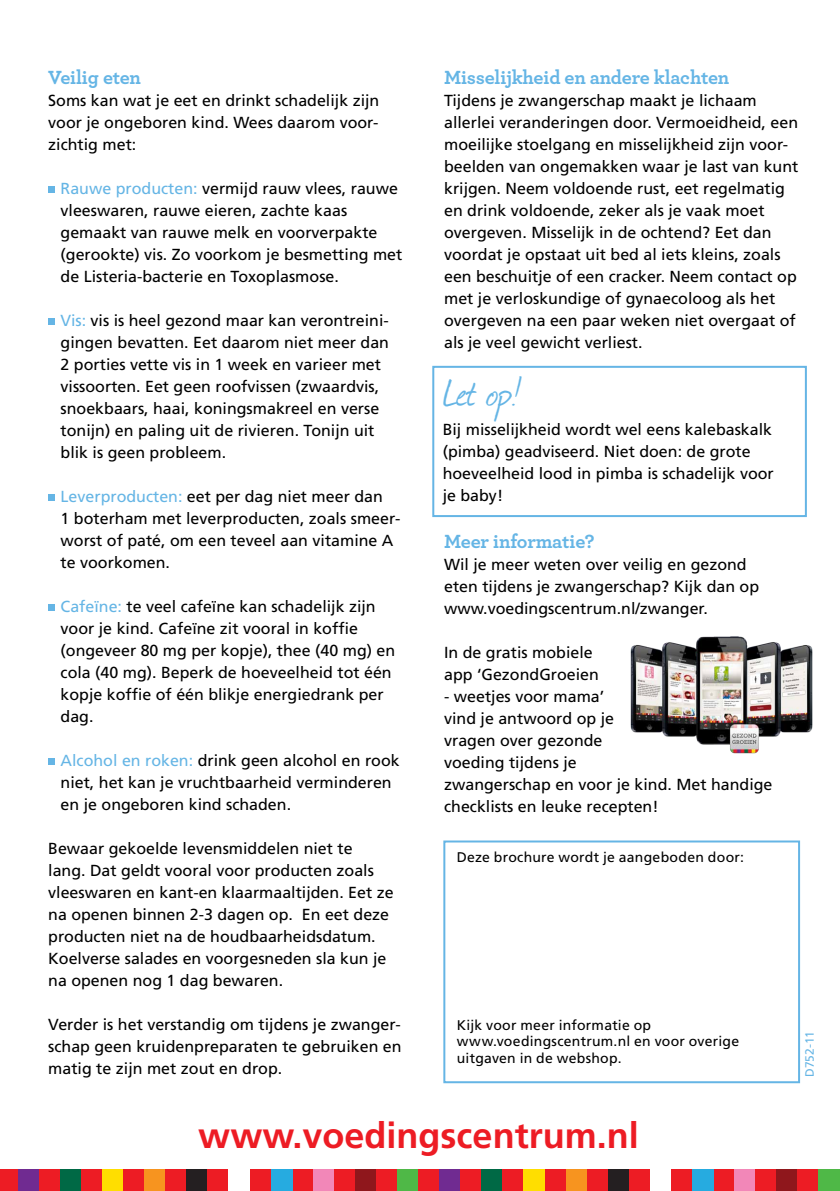
<style>
.page{position:relative;width:840px;height:1191px;background:#fff}
.page>*{position:absolute;margin:0;border:0;box-sizing:border-box;transform-origin:0 0}
.t1{font:46px "Journal";color:#65b5e5}
.t2{font:700 36px "Frutiger";color:#ed1c24}
.t3{font:700 20px "Archer Pro";letter-spacing:-.01em;color:#65b5e5}
.t4{font:16px/22px "Frutiger";color:#000}
.t5{font:14px/16.8px "Frutiger";letter-spacing:.015em;color:#000}
.s1{color:#65b5e5}
</style>
<div class="page">
<svg style="left:48px;top:186px;width:6px;height:6px"></svg>
<svg style="left:48px;top:318px;width:6px;height:6px"></svg>
<svg style="left:48px;top:494px;width:6px;height:6px"></svg>
<svg style="left:48px;top:604px;width:6px;height:6px"></svg>
<svg style="left:48px;top:758px;width:6px;height:6px"></svg>
<div style="left:432px;top:366px;width:374px;height:151px;border:2px solid #65b5e5"></div>
<div style="left:0;top:1170px;width:18px;height:21px;background:#ed1c24"></div>
<div style="left:18px;top:1170px;width:21px;height:21px;background:#702b91"></div>
<div style="left:39px;top:1170px;width:21px;height:21px;background:#ed1c24"></div>
<div style="left:60px;top:1170px;width:21px;height:21px;background:#006945"></div>
<div style="left:81px;top:1170px;width:21px;height:21px;background:#ed1c24"></div>
<div style="left:102px;top:1170px;width:21px;height:21px;background:#ffde00"></div>
<div style="left:123px;top:1170px;width:21px;height:21px;background:#ed1c24"></div>
<div style="left:144px;top:1170px;width:22px;height:21px;background:#f7941f"></div>
<div style="left:166px;top:1170px;width:21px;height:21px;background:#ed1c24"></div>
<div style="left:187px;top:1170px;width:21px;height:21px;background:#241f21"></div>
<div style="left:208px;top:1170px;width:21px;height:21px;background:#ed1c24"></div>
<div style="left:250px;top:1170px;width:21px;height:21px;background:#ed1c24"></div>
<div style="left:292px;top:1170px;width:21px;height:21px;background:#ed1c24"></div>
<div style="left:313px;top:1170px;width:21px;height:21px;background:#f287b8"></div>
<div style="left:334px;top:1170px;width:21px;height:21px;background:#ed1c24"></div>
<div style="left:355px;top:1170px;width:21px;height:21px;background:#8f171c"></div>
<div style="left:376px;top:1170px;width:21px;height:21px;background:#ed1c24"></div>
<div style="left:397px;top:1170px;width:21px;height:21px;background:#4fb847"></div>
<div style="left:418px;top:1170px;width:21px;height:21px;background:#ed1c24"></div>
<div style="left:271px;top:1170px;width:21px;height:21px;background:#26abe0"></div>
<div style="left:439px;top:1170px;width:21px;height:21px;background:#702b91"></div>
<div style="left:460px;top:1170px;width:21px;height:21px;background:#ed1c24"></div>
<div style="left:481px;top:1170px;width:21px;height:21px;background:#006945"></div>
<div style="left:502px;top:1170px;width:21px;height:21px;background:#ed1c24"></div>
<div style="left:523px;top:1170px;width:21px;height:21px;background:#ffde00"></div>
<div style="left:544px;top:1170px;width:21px;height:21px;background:#ed1c24"></div>
<div style="left:565px;top:1170px;width:21px;height:21px;background:#f7941f"></div>
<div style="left:586px;top:1170px;width:22px;height:21px;background:#ed1c24"></div>
<div style="left:608px;top:1170px;width:21px;height:21px;background:#241f21"></div>
<div style="left:629px;top:1170px;width:21px;height:21px;background:#ed1c24"></div>
<div style="left:671px;top:1170px;width:21px;height:21px;background:#ed1c24"></div>
<div style="left:713px;top:1170px;width:21px;height:21px;background:#ed1c24"></div>
<div style="left:734px;top:1170px;width:21px;height:21px;background:#f287b8"></div>
<div style="left:755px;top:1170px;width:21px;height:21px;background:#ed1c24"></div>
<div style="left:776px;top:1170px;width:21px;height:21px;background:#8f171c"></div>
<div style="left:797px;top:1170px;width:21px;height:21px;background:#ed1c24"></div>
<div style="left:818px;top:1170px;width:21px;height:21px;background:#4fb847"></div>
<div style="left:692px;top:1170px;width:21px;height:21px;background:#26abe0"></div>
<div style="left:443px;top:840px;width:356px;height:243px;border:2px solid #65b5e5"></div>
<img style="left:630px;top:636px;width:183px;height:118px">
<p class="t3" style="left:48px;top:62px;width:94px">Veilig eten</p>
<p class="t4" style="left:48px;top:89px;width:332px;text-align:justify">Soms kan wat je eet en drinkt schadelijk zijn voor je ongeboren kind. Wees daarom voor&shy;zichtig met:</p>
<p class="t4" style="left:61px;top:177px;width:343px"><span class="s1">Rauwe producten:</span> vermijd rauw vlees, rauwe vleeswaren, rauwe eieren, zachte kaas gemaakt van rauwe melk en voorverpakte (gerookte) vis. Zo voorkom je besmetting met de Listeria-bacterie en Toxoplasmose.</p>
<p class="t4" style="left:61px;top:309px;width:330px"><span class="s1">Vis:</span> vis is heel gezond maar kan verontreini&shy;gingen bevatten. Eet daarom niet meer dan 2 porties vette vis in 1 week en varieer met vissoorten. Eet geen roofvissen (zwaardvis, snoekbaars, haai, koningsmakreel en verse tonijn) en paling uit de rivieren. Tonijn uit blik is geen probleem.</p>
<p class="t4" style="left:61px;top:485px;width:341px"><span class="s1">Leverproducten:</span> eet per dag niet meer dan<br>1 boterham met leverproducten, zoals smeer&shy;worst of paté, om een teveel aan vitamine A te voorkomen.</p>
<p class="t4" style="left:61px;top:595px;width:336px"><span class="s1">Cafeïne:</span> te veel cafeïne kan schadelijk zijn voor je kind. Cafeïne zit vooral in koffie (ongeveer 80 mg per kopje), thee (40 mg) en cola (40 mg). Beperk de hoeveelheid tot één kopje koffie of één blikje energiedrank per dag.</p>
<p class="t4" style="left:61px;top:749px;width:340px"><span class="s1">Alcohol en roken:</span> drink geen alcohol en rook niet, het kan je vruchtbaarheid verminderen en je ongeboren kind schaden.</p>
<p class="t4" style="left:48px;top:837px;width:347px">Bewaar gekoelde levensmiddelen niet te lang. Dat geldt vooral voor producten zoals vleeswaren en kant-en klaarmaaltijden. Eet ze na openen binnen 2-3 dagen op. En eet deze producten niet na de houdbaarheidsdatum.<br>Koelverse salades en voorgesneden sla kun je na openen nog 1 dag bewaren.</p>
<p class="t4" style="left:48px;top:1013px;width:354px;text-align:justify">Verder is het verstandig om tijdens je zwanger&shy;schap geen kruidenpreparaten te gebruiken en matig te zijn met zout en drop.</p>
<p class="t3" style="left:444px;top:62px;width:286px">Misselijkheid en andere klachten</p>
<p class="t4" style="left:444px;top:89px;width:355px">Tijdens je zwangerschap maakt je lichaam allerlei veranderingen door. Vermoeidheid, een moeilijke stoelgang en misselijkheid zijn voor&shy;beelden van ongemakken waar je last van kunt krijgen. Neem voldoende rust, eet regelmatig en drink voldoende, zeker als je vaak moet overgeven. Misselijk in de ochtend? Eet dan voordat je opstaat uit bed al iets kleins, zoals een beschuitje of een cracker. Neem contact op met je verloskundige of gynaecoloog als het overgeven na een paar weken niet overgaat of als je veel gewicht verliest.</p>
<h1 class="t1" style="left:442px;top:361px;width:80px">Let op!</h1>
<p class="t4" style="left:442px;top:418px;width:332px">Bij misselijkheid wordt wel eens kalebaskalk (pimba) geadviseerd. Niet doen: de grote hoeveelheid lood in pimba is schadelijk voor je baby!</p>
<p class="t3" style="left:444px;top:526px;width:152px">Meer informatie?</p>
<p class="t4" style="left:444px;top:553px;width:316px">Wil je meer weten over veilig en gezond eten tijdens je zwangerschap? Kijk dan op www.voedingscentrum.nl/zwanger.</p>
<p class="t4" style="left:444px;top:641px;width:156px">In de gratis mobiele app ‘GezondGroeien</p>
<p class="t4" style="left:444px;top:685px;width:330px">- weetjes voor mama’<br>vind je antwoord op je<br>vragen over gezonde<br>voeding tijdens je<br>zwangerschap en voor je kind. Met handige checklists en leuke recepten!</p>
<p class="t5" style="left:456px;top:848px;width:288px">Deze brochure wordt je aangeboden door:</p>
<p class="t5" style="left:456px;top:1016px;width:284px">Kijk voor meer informatie op www.voedingscentrum.nl en voor overige uitgaven in de webshop.</p>
<h2 class="t2" style="left:198px;top:1114px;width:442px">www.voedingscentrum.nl</h2>
</div>
